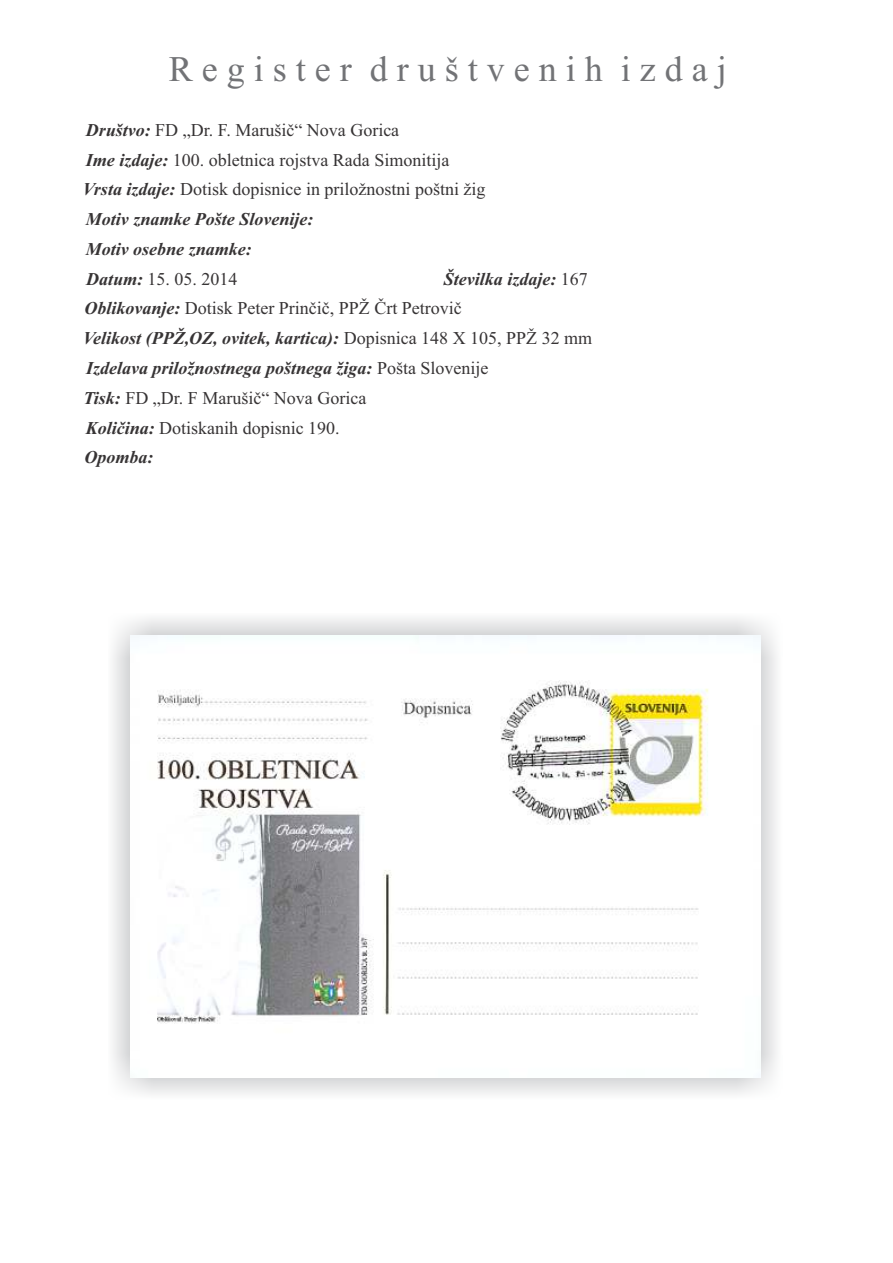
<style>
.page{position:relative;width:893px;height:1263px;background:#fff}
.page>*{position:absolute;margin:0;border:0;box-sizing:border-box;transform-origin:0 0}
.t1{font:36px "Times New Roman";color:#727376}
.t2{font:18px/29.5px "Times New Roman";color:#373435}
.t3{font:italic 700 18px/30.3px "Times New Roman";color:#373435}
.s1{font-weight:700;font-style:italic}
.s2{font-weight:400;font-style:normal}
</style>
<div class="page">
<img style="left:131px;top:635px;width:629px;height:442px">
<h1 class="t1" style="left:169px;top:56px;width:559px">R e g i s t e r d r u š t v e n i h i z d a j</h1>
<p class="t2" style="left:83px;top:117px;width:404px"><span class="s1">Društvo:</span> FD „Dr. F. Marušič“ Nova Gorica<br><span class="s1">Ime izdaje:</span> 100. obletnica rojstva Rada Simonitija<br><span class="s1">Vrsta izdaje:</span> Dotisk dopisnice in priložnostni poštni žig</p>
<p class="t3" style="left:86px;top:206px;width:229px">Motiv znamke Pošte Slovenije:<br>Motiv osebne znamke:</p>
<p class="t2" style="left:86px;top:266px;width:153px"><span class="s1">Datum:</span> 15. 05. 2014</p>
<p class="t3" style="left:444px;top:266px;width:145px">Številka izdaje: <span class="s2">167</span></p>
<p class="t2" style="left:84px;top:295px;width:379px"><span class="s1">Oblikovanje:</span> Dotisk Peter Prinčič, PPŽ Črt Petrovič</p>
<p class="t3" style="left:83px;top:325px;width:510px">Velikost (PPŽ,OZ, ovitek, kartica): <span class="s2">Dopisnica 148 X 105, PPŽ 32 mm</span></p>
<p class="t3" style="left:86px;top:355px;width:404px">Izdelava priložnostnega poštnega žiga: <span class="s2">Pošta Slovenije</span></p>
<p class="t2" style="left:84px;top:385px;width:284px"><span class="s1">Tisk:</span> FD „Dr. F Marušič“ Nova Gorica</p>
<p class="t2" style="left:84px;top:415px;width:257px"><span class="s1">Količina:</span> Dotiskanih dopisnic 190.<br><span class="s1">Opomba:</span></p>
</div>
